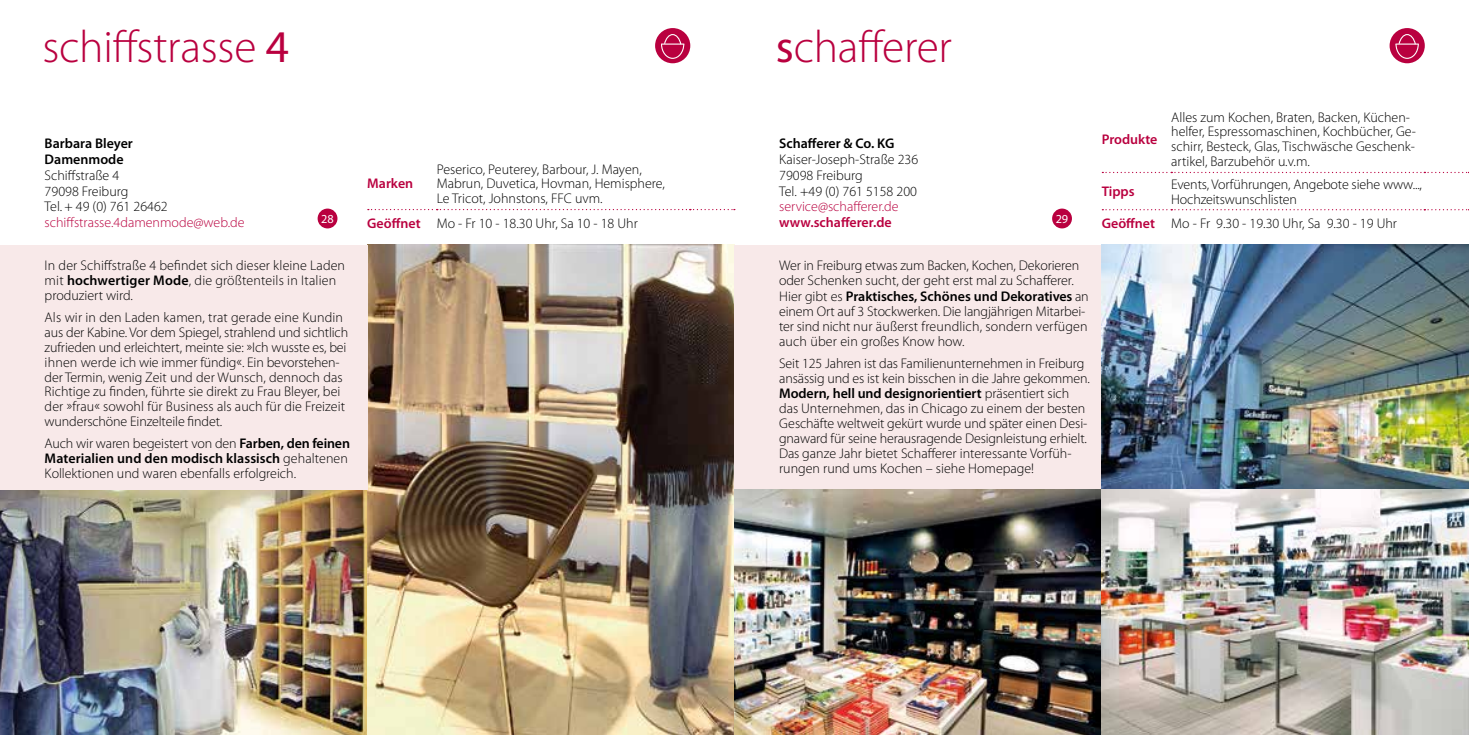
<style>
.page{position:relative;width:1469px;height:735px;background:#fff}
.page>*{position:absolute;margin:0;border:0;box-sizing:border-box;transform-origin:0 0}
.t1{font:300 45.5px "Myriad Pro";letter-spacing:-.005em;color:#b9003f}
.t2{font:300 14px/14.9px "Myriad Pro";color:#000}
.t3{font:300 14px "Myriad Pro";color:#b9003f}
.t4{font:600 14px/15.8px "Myriad Pro";color:#000}
.t5{font:600 14px "Myriad Pro";color:#b9003f}
.t6{font:12.25px "Myriad Pro";color:#fff}
.s1{font-weight:400}
.s2{font-weight:600}
.s3{font-weight:600;color:#b9003f}
</style>
<div class="page">
<img style="left:0;top:489px;width:367px;height:245px">
<img style="left:367px;top:245px;width:367px;height:489px">
<div style="left:317px;top:208px;width:20px;height:20px;background:#b9003f;border-radius:50%"></div>
<div style="left:655px;top:28px;width:35px;height:35px;background:#b9003f;border-radius:50%"></div>
<svg style="left:660px;top:33px;width:25px;height:26px"></svg>
<div style="left:0;top:245px;width:367px;height:244px;background:#f8e9e9"></div>
<svg style="left:368px;top:209px;width:367px;height:1px"></svg>
<svg style="left:1102px;top:172px;width:367px;height:1px"></svg>
<svg style="left:1102px;top:209px;width:367px;height:1px"></svg>
<div style="left:734px;top:245px;width:382px;height:244px;background:#f8e9e9"></div>
<div style="left:1052px;top:208px;width:19px;height:20px;background:#b9003f;border-radius:50%"></div>
<div style="left:1389px;top:28px;width:35px;height:35px;background:#b9003f;border-radius:50%"></div>
<svg style="left:1394px;top:33px;width:25px;height:26px"></svg>
<img style="left:734px;top:489px;width:367px;height:245px">
<img style="left:1101px;top:245px;width:367px;height:489px">
<h1 class="t1" style="left:42px;top:20px;width:248px">schiffstrasse <span class="s1">4</span></h1>
<h1 class="t1" style="left:776px;top:20px;width:177px"><span class="s1">s</span>chafferer</h1>
<p class="t4" style="left:779px;top:135px;width:117px">Schafferer &amp; Co. KG</p>
<p class="t2" style="left:779px;top:151px;width:141px;line-height:15.8px">Kaiser-Joseph-Straße 236<br>79098 Freiburg<br>Tel. +49 (0) 761 5158 200</p>
<p class="t3" style="left:779px;top:198px;width:121px">service@schafferer.de</p>
<p class="t5" style="left:779px;top:213px;width:114px">www.schafferer.de</p>
<p class="t4" style="left:45px;top:135px;width:90px">Barbara Bleyer<br>Damenmode</p>
<p class="t2" style="left:45px;top:167px;width:125px;line-height:15.8px">Schiffstraße 4<br>79098 Freiburg<br>Tel. + 49 (0) 761 26462</p>
<p class="t3" style="left:45px;top:214px;width:201px">schiffstrasse.4damenmode@web.de</p>
<p class="t2" style="left:45px;top:258px;width:302px">In der Schiffstraße 4 befindet sich dieser kleine Laden mit <span class="s2">hochwertiger Mode</span>, die größtenteils in Italien produziert wird.</p>
<p class="t2" style="left:45px;top:309px;width:305px">Als wir in den Laden kamen, trat gerade eine Kundin aus der Kabine. Vor dem Spiegel, strahlend und sichtlich zufrieden und erleichtert, meinte sie: »Ich wusste es, bei ihnen werde ich wie immer fündig«. Ein bevorstehen&shy;der Termin, wenig Zeit und der Wunsch, dennoch das Richtige zu finden, führte sie direkt zu Frau Bleyer, bei der »frau« sowohl für Business als auch für die Freizeit wunderschöne Einzelteile findet.</p>
<p class="t2" style="left:45px;top:435px;width:307px">Auch wir waren begeistert von den <span class="s2">Farben, den feinen<br>Materialien und den modisch klassisch</span> gehaltenen<br>Kollektionen und waren ebenfalls erfolgreich.</p>
<p class="t2" style="left:437px;top:161px;width:230px">Peserico, Peuterey, Barbour, J. Mayen,<br>Mabrun, Duvetica, Hovman, Hemisphere,<br>Le Tricot, Johnstons, FFC uvm.</p>
<p class="t2" style="left:367px;top:215px;width:272px"><span class="s3">Geöffnet</span> Mo - Fr 10 - 18.30 Uhr, Sa 10 - 18 Uhr</p>
<p class="t5" style="left:367px;top:175px;width:47px">Marken</p>
<p class="t6" style="left:321px;top:211px;width:14px">28</p>
<p class="t6" style="left:1055px;top:211px;width:14px">29</p>
<p class="t2" style="left:779px;top:258px;width:311px">Wer in Freiburg etwas zum Backen, Kochen, Dekorieren oder Schenken sucht, der geht erst mal zu Schafferer.<br>Hier gibt es <span class="s2">Praktisches, Schönes und Dekoratives</span> an einem Ort auf 3 Stockwerken. Die langjährigen Mitarbei&shy;ter sind nicht nur äußerst freundlich, sondern verfügen auch über ein großes Know how.</p>
<p class="t2" style="left:779px;top:355px;width:312px">Seit 125 Jahren ist das Familienunternehmen in Freiburg ansässig und es ist kein bisschen in die Jahre gekommen.<br><span class="s2">Modern, hell und designorientiert</span> präsentiert sich das Unternehmen, das in Chicago zu einem der besten Geschäfte weltweit gekürt wurde und später einen Desi&shy;gnaward für seine herausragende Designleistung erhielt.<br>Das ganze Jahr bietet Schafferer interessante Vorfüh&shy;rungen rund ums Kochen – siehe Homepage!</p>
<p class="t5" style="left:1101px;top:130px;width:57px">Produkte</p>
<p class="t2" style="left:1171px;top:109px;width:246px">Alles zum Kochen, Braten, Backen, Küchen&shy;helfer, Espressomaschinen, Kochbücher, Ge&shy;schirr, Besteck, Glas, Tischwäsche Geschenk&shy;artikel, Barzubehör u.v.m.</p>
<p class="t5" style="left:1101px;top:183px;width:34px">Tipps</p>
<p class="t2" style="left:1171px;top:176px;width:252px">Events, Vorführungen, Angebote siehe www...,<br>Hochzeitswunschlisten</p>
<p class="t2" style="left:1101px;top:215px;width:297px"><span class="s3">Geöffnet</span> Mo - Fr 9.30 - 19.30 Uhr, Sa 9.30 - 19 Uhr</p>
</div>
